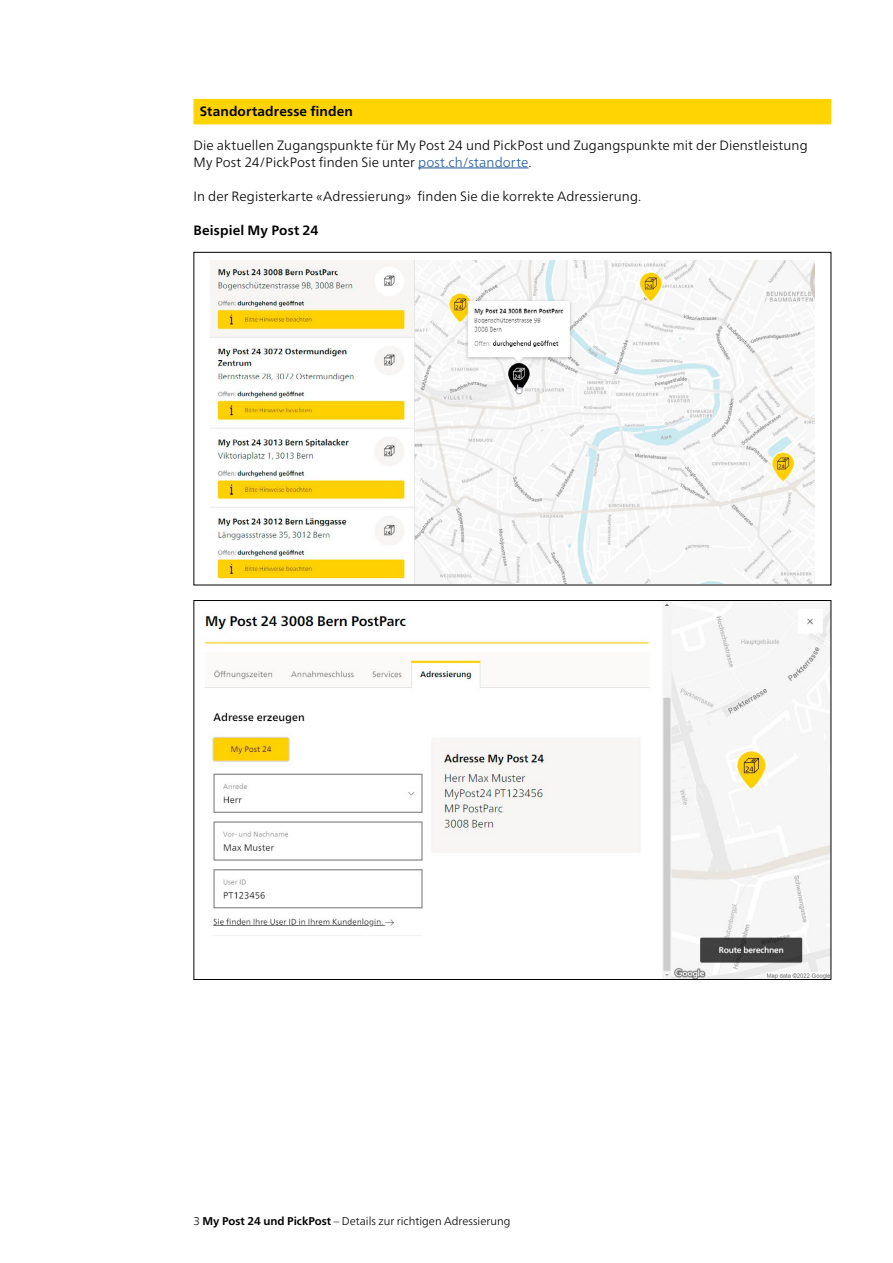
<style>
.page{position:relative;width:893px;height:1263px;background:#fff}
.page>*{position:absolute;margin:0;border:0;box-sizing:border-box;transform-origin:0 0}
.t1{font:300 13.5px/17px "Frutiger Neue LT Pro";letter-spacing:.005em;color:#000}
.t2{font:700 13.5px "Frutiger Neue LT Pro";letter-spacing:.01em;color:#000}
.t3{font:300 11.25px "Frutiger Neue LT Pro";color:#000}
.s1{color:#22599b}
.s2{font-weight:700}
</style>
<div class="page">
<div style="left:193px;top:99px;width:638px;height:25px;background:#ffd400"></div>
<hr style="left:418px;top:168px;width:111px;height:1px;background:#22599b">
<img style="left:210px;top:261px;width:605px;height:322px">
<img style="left:204px;top:602px;width:625px;height:376px">
<h2 class="t2" style="left:200px;top:103px;width:155px">Standortadresse finden</h2>
<p class="t1" style="left:193px;top:137px;width:616px">Die aktuellen Zugangspunkte für My Post 24 und PickPost und Zugangspunkte mit der Dienstleistung<br>My Post 24/PickPost finden Sie unter <span class="s1">post.ch/standorte</span>.</p>
<p class="t1" style="left:193px;top:188px;width:449px">In der Registerkarte «Adressierung» finden Sie die korrekte Adressierung.</p>
<p class="t2" style="left:193px;top:222px;width:127px">Beispiel My Post 24</p>
<p class="t3" style="left:193px;top:1214px;width:318px">3 <span class="s2">My Post 24 und PickPost</span> – Details zur richtigen Adressierung</p>
</div>
